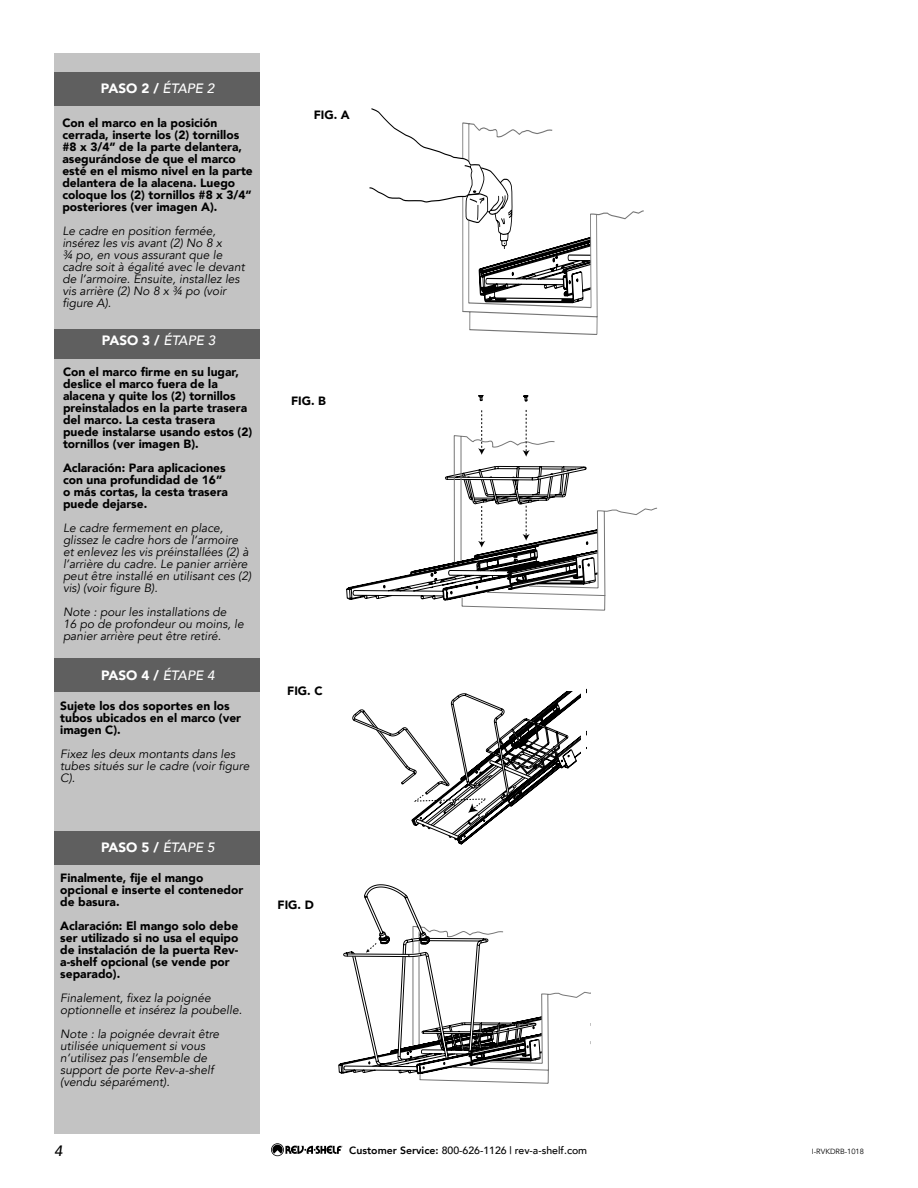
<style>
.page{position:relative;width:918px;height:1188px;background:#fff}
.page>*{position:absolute;margin:0;border:0;box-sizing:border-box;transform-origin:0 0}
.t1{font:italic 500 15px "Avenir";color:#000}
.t2{font:900 13.5px "Avenir";color:#fff}
.t3{font:900 12px/12px "Avenir";color:#000}
.t4{font:italic 12px/12px "Avenir";color:#000}
.t5{font:500 10.5px "Avenir";color:#000}
.t6{font:7.5px "Avenir";color:#000}
.s1{font-weight:500;font-style:italic}
.s2{font-weight:800}
</style>
<div class="page">
<svg style="left:271px;top:1143px;width:72px;height:13px"></svg>
<div style="left:54px;top:53px;width:206px;height:1081px;background:#c3c3c3"></div>
<svg style="left:348px;top:395px;width:181px;height:206px"></svg>
<svg style="left:454px;top:410px;width:203px;height:200px"></svg>
<svg style="left:353px;top:691px;width:228px;height:153px"></svg>
<svg style="left:340px;top:885px;width:65px;height:189px"></svg>
<svg style="left:345px;top:894px;width:68px;height:180px"></svg>
<svg style="left:366px;top:943px;width:11px;height:10px"></svg>
<svg style="left:413px;top:909px;width:178px;height:175px"></svg>
<div style="left:54px;top:73px;width:206px;height:33px;background:#5f5f5f"></div>
<div style="left:54px;top:329px;width:206px;height:30px;background:#5f5f5f"></div>
<div style="left:54px;top:659px;width:206px;height:33px;background:#5f5f5f"></div>
<div style="left:54px;top:831px;width:206px;height:33px;background:#5f5f5f"></div>
<svg style="left:370px;top:108px;width:274px;height:227px"></svg>
<p class="t2" style="left:101px;top:77px;width:115px">PASO 2 / <span class="s1">ÉTAPE 2</span></p>
<p class="t3" style="left:62px;top:117px;width:192px">Con el marco en la posición cerrada, inserte los (2) tornillos #8 x 3/4” de la parte delantera, asegurándose de que el marco esté en el mismo nivel en la parte delantera de la alacena. Luego coloque los (2) tornillos #8 x 3/4” posteriores (ver imagen A).</p>
<p class="t4" style="left:62px;top:225px;width:184px">Le cadre en position fermée, insérez les vis avant (2) No 8 x<br>¾ po, en vous assurant que le cadre soit à égalité avec le devant de l’armoire. Ensuite, installez les vis arrière (2) No 8 x ¾ po (voir figure A).</p>
<p class="t2" style="left:102px;top:329px;width:115px">PASO 3 / <span class="s1">ÉTAPE 3</span></p>
<p class="t3" style="left:63px;top:366px;width:191px">Con el marco firme en su lugar, deslice el marco fuera de la alacena y quite los (2) tornillos preinstalados en la parte trasera del marco. La cesta trasera puede instalarse usando estos (2) tornillos (ver imagen B).</p>
<p class="t3" style="left:63px;top:462px;width:167px">Aclaración: Para aplicaciones con una profundidad de 16” o más cortas, la cesta trasera puede dejarse.</p>
<p class="t4" style="left:63px;top:522px;width:190px">Le cadre fermement en place, glissez le cadre hors de l’armoire et enlevez les vis préinstallées (2) à l’arrière du cadre. Le panier arrière peut être installé en utilisant ces (2) vis) (voir figure B).</p>
<p class="t4" style="left:63px;top:606px;width:182px">Note : pour les installations de<br>16 po de profondeur ou moins, le panier arrière peut être retiré.</p>
<p class="t2" style="left:101px;top:663px;width:115px">PASO 4 / <span class="s1">ÉTAPE 4</span></p>
<p class="t3" style="left:60px;top:699px;width:182px">Sujete los dos soportes en los tubos ubicados en el marco (ver imagen C).</p>
<p class="t4" style="left:60px;top:748px;width:191px">Fixez les deux montants dans les tubes situés sur le cadre (voir figure<br>C).</p>
<p class="t2" style="left:101px;top:836px;width:115px">PASO 5 / <span class="s1">ÉTAPE 5</span></p>
<p class="t3" style="left:60px;top:872px;width:185px">Finalmente, fije el mango opcional e inserte el contenedor de basura.</p>
<p class="t3" style="left:60px;top:920px;width:180px">Aclaración: El mango solo debe ser utilizado si no usa el equipo de instalación de la puerta Rev&shy;a-shelf opcional (se vende por separado).</p>
<p class="t4" style="left:60px;top:992px;width:183px">Finalement, fixez la poignée optionnelle et insérez la poubelle.</p>
<p class="t4" style="left:60px;top:1028px;width:160px">Note : la poignée devrait être utilisée uniquement si vous n’utilisez pas l’ensemble de support de porte Rev-a-shelf (vendu séparément).</p>
<p class="t3" style="left:314px;top:108px;width:38px">FIG. A</p>
<p class="t3" style="left:291px;top:394px;width:36px">FIG. B</p>
<p class="t3" style="left:287px;top:684px;width:37px">FIG. C</p>
<p class="t3" style="left:278px;top:899px;width:38px">FIG. D</p>
<p class="t1" style="left:54px;top:1142px;width:10px">4</p>
<p class="t5" style="left:349px;top:1141px;width:239px"><span class="s2">Customer Service:</span> 800-626-1126 | rev-a-shelf.com</p>
<p class="t6" style="left:812px;top:1147px;width:54px">I-RVKDRB-1018</p>
</div>
